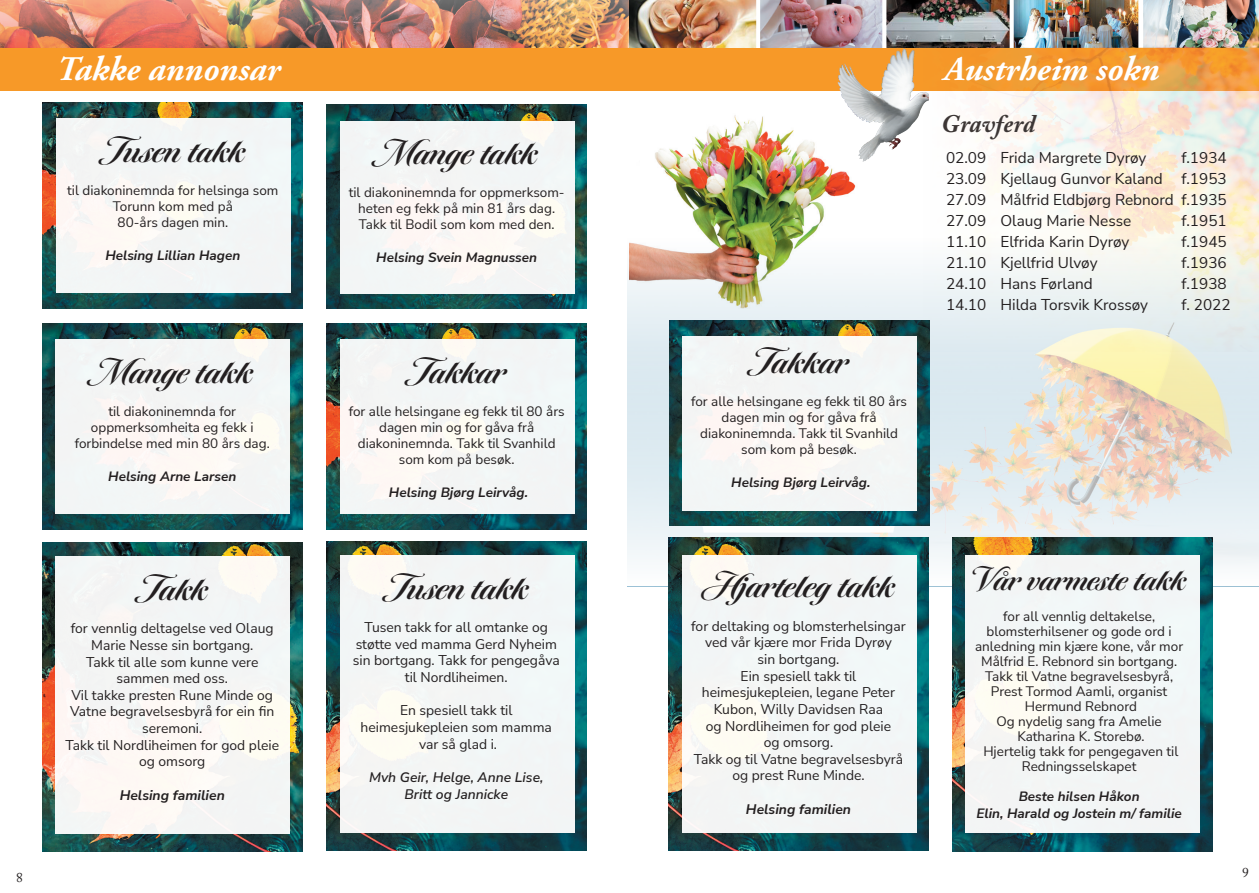
<style>
.page{position:relative;width:1259px;height:893px;background:#fff}
.page>*{position:absolute;margin:0;border:0;box-sizing:border-box;transform-origin:0 0}
.t1{font:700 37.5px "Tangier";color:#231f20}
.t2{font:italic 700 34.5px "Adobe Garamond Pro";color:#fff}
.t3{font:700 34.5px "Tangier";color:#231f20}
.t4{font:italic 700 25.05px "Adobe Caslon Pro";letter-spacing:.005em;color:#3c3635}
.t5{font:15.3px/21px "Nunito Sans";color:#231f20;text-align:justify}
.t6{font:13.8px/16.6px "Nunito Sans";color:#231f20;text-align:center}
.t7{font:italic 600 13.8px/16.6px "Nunito Sans";color:#231f20;text-align:center}
.t8{font:italic 700 13.8px "Nunito Sans";color:#231f20}
.t9{font:13.5px/16.2px "Nunito Sans";color:#231f20;text-align:center}
.t10{font:italic 700 13.5px/16.6px "Nunito Sans";color:#231f20;text-align:center}
.t11{font:13.5px "Adobe Caslon Pro";color:#231f20}
</style>
<div class="page">
<img style="left:0;top:0;width:629px;height:48px">
<img style="left:630px;top:0;width:126px;height:48px">
<img style="left:756px;top:0;width:503px;height:48px">
<div style="left:0;top:48px;width:1259px;height:43px;background:#f79928"></div>
<img style="left:837px;top:48px;width:80px;height:109px">
<img style="left:917px;top:47px;width:342px;height:177px">
<svg style="left:985px;top:224px;width:274px;height:15px"></svg>
<img style="left:628px;top:239px;width:631px;height:107px">
<img style="left:327px;top:105px;width:259px;height:203px">
<div style="left:340px;top:121px;width:235px;height:172px;background:#f3f5f5"></div>
<img style="left:42px;top:323px;width:260px;height:206px">
<div style="left:56px;top:339px;width:234px;height:175px;background:#f3f5f5"></div>
<img style="left:42px;top:543px;width:260px;height:308px">
<div style="left:56px;top:557px;width:234px;height:277px;background:#f4f6f4"></div>
<img style="left:326px;top:542px;width:260px;height:308px">
<div style="left:339px;top:555px;width:235px;height:278px;background:#f3f5f5"></div>
<svg style="left:61px;top:204px;width:223px;height:111px"></svg>
<img style="left:43px;top:103px;width:260px;height:205px">
<div style="left:56px;top:118px;width:235px;height:175px;background:#f3f5f5"></div>
<img style="left:327px;top:323px;width:259px;height:206px">
<div style="left:340px;top:339px;width:235px;height:175px;background:#f3f5f5"></div>
<svg style="left:628px;top:346px;width:631px;height:240px"></svg>
<img style="left:668px;top:538px;width:260px;height:312px">
<div style="left:681px;top:555px;width:235px;height:278px;background:#f3f5f5"></div>
<img style="left:952px;top:538px;width:260px;height:313px">
<div style="left:965px;top:555px;width:234px;height:278px;background:#f3f5f5"></div>
<div style="left:687px;top:422px;width:223px;height:111px;background:#fff;border-radius:17px"></div>
<img style="left:669px;top:320px;width:260px;height:206px">
<div style="left:682px;top:336px;width:235px;height:175px;background:#f3f6f5"></div>
<img style="left:630px;top:90px;width:241px;height:218px">
<p class="t11" style="left:16px;top:869px;width:8px">8</p>
<h2 class="t2" style="left:56px;top:49px;width:226px">Takke annonsar</h2>
<h1 class="t1" style="left:101px;top:129px;width:145px">Tusen takk</h1>
<p class="t9" style="left:67px;top:181px;width:213px">til diakoninemnda for helsinga som<br>Torunn kom med på<br>80-års dagen min.</p>
<p class="t10" style="left:105px;top:246px;width:136px">Helsing Lillian Hagen</p>
<h1 class="t1" style="left:92px;top:350px;width:162px">Mange takk</h1>
<p class="t9" style="left:75px;top:402px;width:196px">til diakoninemnda for oppmerksomheita eg fekk i forbindelse med min 80 års dag.</p>
<p class="t10" style="left:108px;top:467px;width:129px">Helsing Arne Larsen</p>
<h1 class="t1" style="left:137px;top:567px;width:72px">Takk</h1>
<p class="t6" style="left:65px;top:619px;width:215px">for vennlig deltagelse ved Olaug<br>Marie Nesse sin bortgang.<br>Takk til alle som kunne vere sammen med oss.<br>Vil takke presten Rune Minde og<br>Vatne begravelsesbyrå for ein fin seremoni.<br>Takk til Nordliheimen for god pleie og omsorg</p>
<p class="t8" style="left:120px;top:785px;width:107px">Helsing familien</p>
<h1 class="t1" style="left:376px;top:131px;width:162px">Mange takk</h1>
<p class="t9" style="left:349px;top:184px;width:217px">til diakoninemnda for oppmerksom&shy;heten eg fekk på min 81 års dag.<br>Takk til Bodil som kom med den.</p>
<p class="t10" style="left:376px;top:249px;width:162px">Helsing Svein Magnussen</p>
<h1 class="t1" style="left:407px;top:350px;width:101px">Takkar</h1>
<p class="t9" style="left:349px;top:402px;width:217px">for alle helsingane eg fekk til 80 års dagen min og for gåva frå diakoninemnda. Takk til Svanhild som kom på besøk.</p>
<p class="t10" style="left:389px;top:483px;width:141px">Helsing Bjørg Leirvåg.</p>
<h1 class="t1" style="left:384px;top:566px;width:145px">Tusen takk</h1>
<p class="t6" style="left:353px;top:618px;width:208px">Tusen takk for all omtanke og støtte ved mamma Gerd Nyheim sin bortgang. Takk for pengegåva til Nordliheimen.</p>
<p class="t6" style="left:361px;top:702px;width:193px">En spesiell takk til heimesjukepleien som mamma var så glad i.</p>
<p class="t7" style="left:369px;top:768px;width:176px">Mvh Geir, Helge, Anne Lise,<br>Britt og Jannicke</p>
<h1 class="t1" style="left:749px;top:340px;width:101px">Takkar</h1>
<p class="t9" style="left:691px;top:392px;width:217px">for alle helsingane eg fekk til 80 års dagen min og for gåva frå diakoninemnda. Takk til Svanhild som kom på besøk.</p>
<p class="t10" style="left:731px;top:474px;width:141px">Helsing Bjørg Leirvåg.</p>
<h1 class="t1" style="left:702px;top:564px;width:194px">Hjarteleg takk</h1>
<p class="t6" style="left:691px;top:617px;width:216px">for deltaking og blomsterhelsingar ved vår kjære mor Frida Dyrøy<br>sin bortgang.<br>Ein spesiell takk til heimesjukepleien, legane Peter<br>Kubon, Willy Davidsen Raa<br>og Nordliheimen for god pleie<br>og omsorg.<br>Takk og til Vatne begravelsesbyrå og prest Rune Minde.</p>
<p class="t8" style="left:746px;top:799px;width:107px">Helsing familien</p>
<h2 class="t2" style="left:944px;top:49px;width:216px">Austrheim sokn</h2>
<h3 class="t4" style="left:941px;top:108px;width:96px">Gravferd</h3>
<p class="t5" style="left:946px;top:147px;width:202px">02.09 Frida Margrete Dyrøy</p>
<p class="t5" style="left:946px;top:147px;width:282px;text-indent:235px">f.1934<br>23.09 Kjellaug Gunvor Kaland f.1953<br>27.09 Målfrid Eldbjørg Rebnord f.1935<br>27.09 Olaug Marie Nesse</p>
<p class="t5" style="left:1181px;top:210px;width:47px">f.1951</p>
<p class="t5" style="left:946px;top:231px;width:185px">11.10 Elfrida Karin Dyrøy</p>
<p class="t5" style="left:1181px;top:231px;width:47px">f.1945</p>
<p class="t5" style="left:946px;top:252px;width:153px">21.10 Kjellfrid Ulvøy</p>
<p class="t5" style="left:1181px;top:252px;width:47px">f.1936</p>
<p class="t5" style="left:946px;top:273px;width:148px">24.10 Hans Førland</p>
<p class="t5" style="left:1181px;top:273px;width:47px">f.1938</p>
<p class="t5" style="left:946px;top:294px;width:204px">14.10 Hilda Torsvik Krossøy</p>
<p class="t5" style="left:1181px;top:294px;width:51px">f. 2022</p>
<h2 class="t3" style="left:972px;top:559px;width:215px">Vår varmeste takk</h2>
<p class="t9" style="left:975px;top:608px;width:210px;line-height:15px">for all vennlig deltakelse, blomsterhilsener og gode ord i anledning min kjære kone, vår mor<br>Målfrid E. Rebnord sin bortgang.<br>Takk til Vatne begravelsesbyrå,<br>Prest Tormod Aamli, organist<br>Hermund Rebnord<br>Og nydelig sang fra Amelie<br>Katharina K. Storebø.<br>Hjertelig takk for pengegaven til<br>Redningsselskapet</p>
<p class="t10" style="left:976px;top:788px;width:207px">Beste hilsen Håkon<br>Elin, Harald og Jostein m/ familie</p>
<p class="t11" style="left:1242px;top:864px;width:8px">9</p>
</div>
